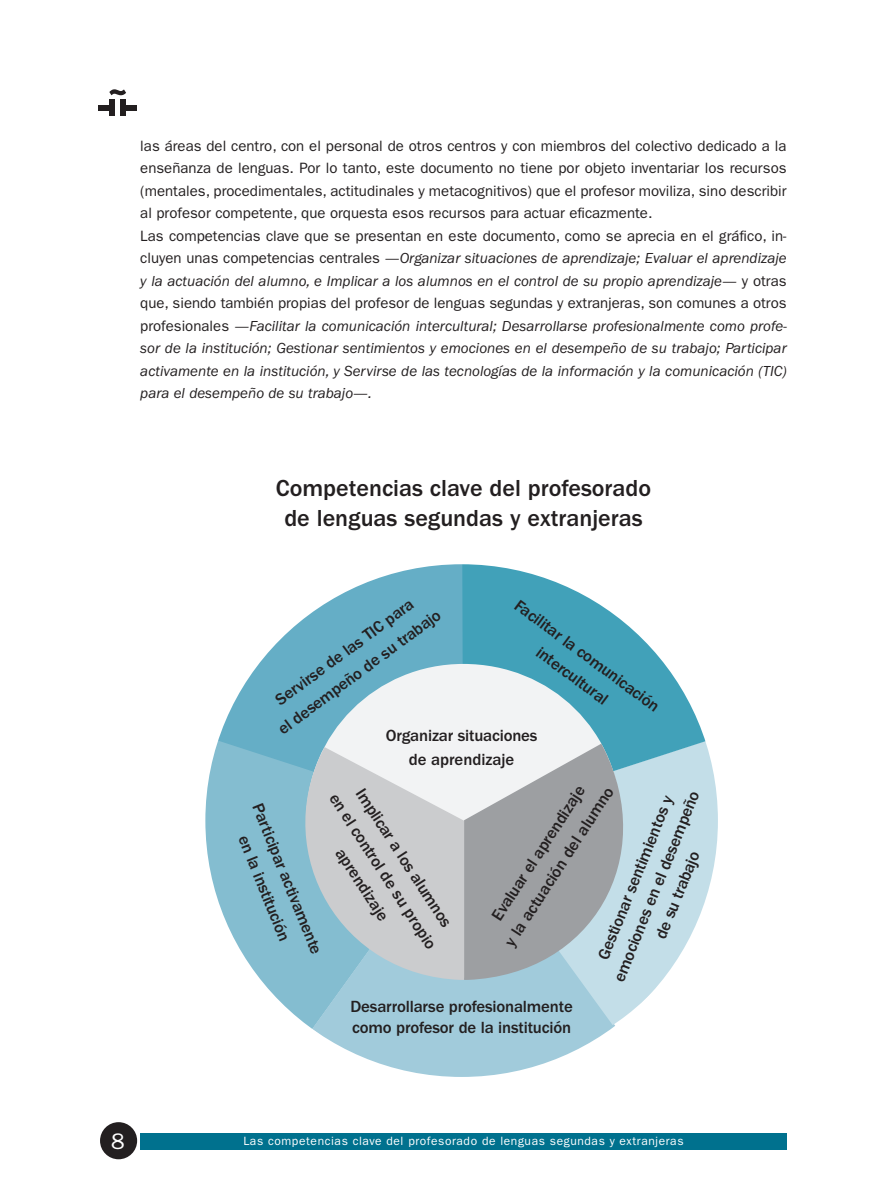
<style>
.page{position:relative;width:893px;height:1191px;background:#fff}
.page>*{position:absolute;margin:0;border:0;box-sizing:border-box;transform-origin:0 0}
.t1{font:500 24px/29.8px "ITC Franklin Gothic Std";color:#231f20;text-align:center}
.t2{font:22.5px "ITC Franklin Gothic Std";color:#fff}
.t3{font:500 16.8px/24.8px "ITC Franklin Gothic Std";letter-spacing:-.01em;color:#231f20;text-align:center}
.t4{font:15px/22.5px "ITC Franklin Gothic Std";color:#231f20}
.t5{font:12px "ITC Franklin Gothic Std";letter-spacing:.05em;color:#fff}
.s1{font-style:italic}
</style>
<div class="page">
<div style="left:140px;top:1133px;width:647px;height:16px;background:#00718e"></div>
<div style="left:100px;top:1122px;width:37px;height:37px;background:#231f20;border-radius:50%"></div>
<svg style="left:109px;top:89px;width:17px;height:6px"></svg>
<div style="left:109px;top:99px;width:6px;height:17px;background:#231f20"></div>
<div style="left:98px;top:105px;width:17px;height:5px;background:#231f20"></div>
<div style="left:120px;top:99px;width:6px;height:17px;background:#231f20"></div>
<div style="left:120px;top:105px;width:17px;height:5px;background:#231f20"></div>
<svg style="left:218px;top:565px;width:244px;height:175px;fill:#65aec6"></svg>
<svg style="left:206px;top:740px;width:106px;height:289px;fill:#84bdd0"></svg>
<svg style="left:312px;top:980px;width:312px;height:170px"></svg>
<svg style="left:464px;top:754px;width:253px;height:271px"></svg>
<svg style="left:462px;top:565px;width:247px;height:255px;fill:#41a1b9"></svg>
<svg style="left:306px;top:664px;width:316px;height:80px;fill:#f2f3f4"></svg>
<svg style="left:272px;top:744px;width:192px;height:236px;background:#baccd3"></svg>
<svg style="left:464px;top:742px;width:194px;height:238px;background:#aebabf"></svg>
<div style="left:172px;top:531px;width:579px;height:579px;border:33px solid #fff;border-radius:50%"></div>
<p class="t4" style="left:140px;top:135px;width:648px">las áreas del centro, con el personal de otros centros y con miembros del colectivo dedicado a la enseñanza de lenguas. Por lo tanto, este documento no tiene por objeto inventariar los recursos (mentales, procedimentales, actitudinales y metacognitivos) que el profesor moviliza, sino describir al profesor competente, que orquesta esos recursos para actuar eficazmente.<br>Las competencias clave que se presentan en este documento, como se aprecia en el gráfico, in&shy;cluyen unas competencias centrales <span class="s1">—Organizar situaciones de aprendizaje; Evaluar el aprendizaje y la actuación del alumno, e Implicar a los alumnos en el control de su propio aprendizaje—</span> y otras que, siendo también propias del profesor de lenguas segundas y extranjeras, son comunes a otros profesionales <span class="s1">—Facilitar la comunicación intercultural; Desarrollarse profesionalmente como profe&shy;sor de la institución; Gestionar sentimientos y emociones en el desempeño de su trabajo; Participar activamente en la institución, y Servirse de las tecnologías de la información y la comunicación (TIC) para el desempeño de su trabajo—.</span></p>
<h1 class="t1" style="left:276px;top:474px;width:377px">Competencias clave del profesorado de lenguas segundas y extranjeras</h1>
<p class="t3" style="left:524px;top:593px;width:177px;rotate:37deg">Facilitar la comunicación intercultural</p>
<p class="t3" style="left:258px;top:702px;width:199px;rotate:-37deg">Servirse de las TIC para<br>el desempeño de su trabajo</p>
<p class="t3" style="left:386px;top:723px;width:153px">Organizar situaciones de aprendizaje</p>
<p class="t3" style="left:268px;top:800px;width:162px;rotate:68deg">Participar activamente en la institución</p>
<p class="t3" style="left:364px;top:775px;width:183px;rotate:57deg">Implicar a los alumnos en el control de su propio aprendizaje</p>
<p class="t3" style="left:478px;top:925px;width:188px;rotate:-57deg">Evaluar el aprendizaje<br>y la actuación del alumno</p>
<p class="t3" style="left:587px;top:968px;width:205px;line-height:22.8px;rotate:-68deg">Gestionar sentimientos y emociones en el desempeño de su trabajo</p>
<p class="t3" style="left:350px;top:997px;width:224px;line-height:20.1px;text-align:left">Desarrollarse profesionalmente como profesor de la institución</p>
<h2 class="t2" style="left:111px;top:1132px;width:15px">8</h2>
<p class="t5" style="left:243px;top:1136px;width:442px">Las competencias clave del profesorado de lenguas segundas y extranjeras</p>
</div>
